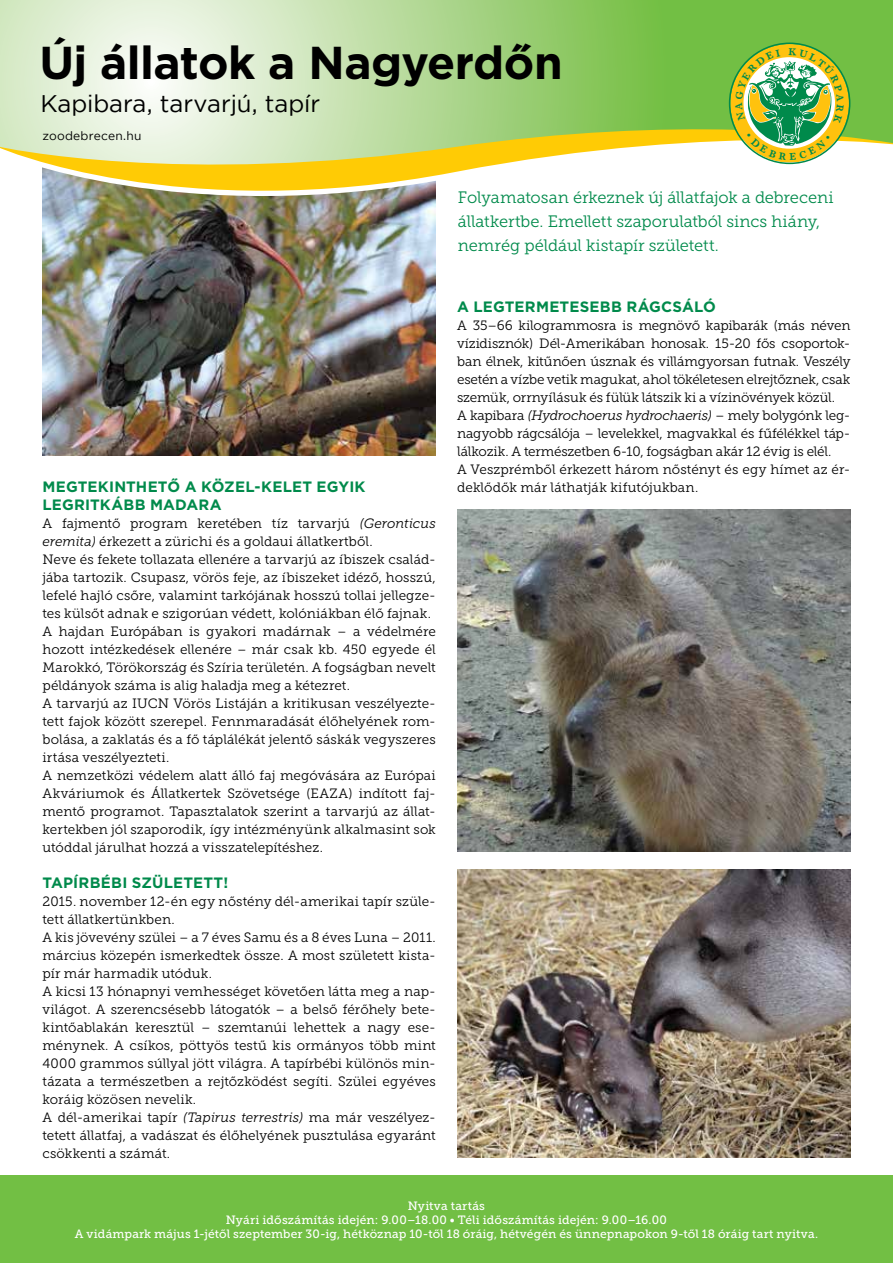
<style>
.page{position:relative;width:893px;height:1263px;background:#fff}
.page>*{position:absolute;margin:0;border:0;box-sizing:border-box;transform-origin:0 0}
.t1{font:700 46.05px "Gotham";color:#000}
.t2{font:24px "Gotham";letter-spacing:-.005em;color:#000}
.t3{font:16.5px/24px "Museo Slab 300";letter-spacing:-.005em;color:#008a4b}
.t4{font:700 15px/18px "Gotham";letter-spacing:.015em;color:#008a4b}
.t5{font:13.5px/18px "Museo Slab 300";letter-spacing:.005em;color:#000}
.t6{font:12px/14.4px "Museo Slab 500";letter-spacing:.01em;color:#fff;text-align:center}
.t7{font:12px "Gotham";letter-spacing:.02em;color:#000}
.s1{font-style:italic}
</style>
<div class="page">
<img style="left:43px;top:230px;width:393px;height:226px">
<img style="left:42px;top:225px;width:394px;height:5px">
<img style="left:42px;top:187px;width:394px;height:38px">
<svg style="left:0;top:0;width:893px;height:187px;background:#c4dd98"></svg>
<img style="left:457px;top:510px;width:393px;height:342px">
<img style="left:457px;top:870px;width:393px;height:288px">
<div style="left:0;top:1176px;width:893px;height:87px;background:#72bf44"></div>
<svg style="left:730px;top:44px;width:119px;height:119px"></svg>
<h1 class="t1" style="left:39px;top:33px;width:525px">ÚJ ÁLLATOK A NAGYERDŐN</h1>
<h2 class="t2" style="left:40px;top:90px;width:281px">Kapibara, tarvarjú, tapír</h2>
<p class="t7" style="left:43px;top:129px;width:100px">zoodebrecen.hu</p>
<p class="t4" style="left:43px;top:477px;width:324px">M EGTEKINTHETŐ A KÖZEL-KELET EGYIK<br>LEGRITKÁBB MADARA</p>
<p class="t5" style="left:43px;top:514px;width:395px">A fajmentő program keretében tíz tarvarjú <span class="s1">(Geronticus eremita)</span> érkezett a zürichi és a goldaui állatkertből.<br>Neve és fekete tollazata ellenére a tarvarjú az íbiszek család&shy;jába tartozik. Csupasz, vörös feje, az íbiszeket idéző, hosszú, lefelé hajló csőre, valamint tarkójának hosszú tollai jellegze&shy;tes külsőt adnak e szigorúan védett, kolóniákban élő fajnak.<br>A hajdan Európában is gyakori madárnak – a védelmére hozott intézkedések ellenére – már csak kb. 450 egyede él Marokkó, Törökország és Szíria területén. A fogságban nevelt példányok száma is alig haladja meg a kétezret.<br>A tarvarjú az IUCN Vörös Listáján a kritikusan veszélyezte&shy;tett fajok között szerepel. Fennmaradását élőhelyének rom&shy;bolása, a zaklatás és a fő táplálékát jelentő sáskák vegyszeres irtása veszélyezteti.<br>A nemzetközi védelem alatt álló faj megóvására az Európai Akváriumok és Állatkertek Szövetsége (EAZA) indított faj&shy;mentő programot. Tapasztalatok szerint a tarvarjú az állat&shy;kertekben jól szaporodik, így intézményünk alkalmasint sok utóddal járulhat hozzá a visszatelepítéshez.</p>
<p class="t4" style="left:43px;top:873px;width:187px">TAPÍRBÉBI SZÜLETETT!</p>
<p class="t5" style="left:43px;top:892px;width:395px">2015. november 12-én egy nőstény dél-amerikai tapír szüle&shy;tett állatkertünkben.<br>A kis jövevény szülei – a 7 éves Samu és a 8 éves Luna – 2011. március közepén ismerkedtek össze. A most született kista&shy;pír már harmadik utóduk.<br>A kicsi 13 hónapnyi vemhességet követően látta meg a nap&shy;világot. A szerencsésebb látogatók – a belső férőhely bete&shy;kintőablakán keresztül – szemtanúi lehettek a nagy ese&shy;ménynek. A csíkos, pöttyös testű kis ormányos több mint 4000 grammos súllyal jött világra. A tapírbébi különös min&shy;tázata a természetben a rejtőzködést segíti. Szülei egyéves koráig közösen nevelik.<br>A dél-amerikai tapír <span class="s1">(Tapirus terrestris)</span> ma már veszélyez&shy;tetett állatfaj, a vadászat és élőhelyének pusztulása egyaránt csökkenti a számát.</p>
<p class="t3" style="left:458px;top:186px;width:377px">Folyamatosan érkeznek új állatfajok a debreceni állatkertbe. Emellett szaporulatból sincs hiány, nemrég például kistapír született.</p>
<p class="t4" style="left:457px;top:297px;width:260px">A LEGTERMETESEBB RÁGCSÁLÓ</p>
<p class="t5" style="left:457px;top:316px;width:395px">A 35–66 kilogrammosra is megnövő kapibarák (más néven vízidisznók) Dél-Amerikában honosak. 15-20 fős csoportok&shy;ban élnek, kitűnően úsznak és villámgyorsan futnak. Veszély esetén a vízbe vetik magukat, ahol tökéletesen elrejtőznek, csak szemük, orrnyílásuk és fülük látszik ki a vízinövények közül.<br>A kapibara <span class="s1">(Hydrochoerus hydrochaeris)</span> – mely bolygónk leg&shy;nagyobb rágcsálója – levelekkel, magvakkal és fűfélékkel táp&shy;lálkozik. A természetben 6-10, fogságban akár 12 évig is elél.<br>A Veszprémből érkezett három nőstényt és egy hímet az ér&shy;deklődők már láthatják kifutójukban.</p>
<p class="t6" style="left:75px;top:1198px;width:745px">Nyitva tartás<br>Nyári időszámítás idején: 9.00–18.00 • Téli időszámítás idején: 9.00–16.00<br>A vidámpark május 1-jétől szeptember 30-ig, hétköznap 10-től 18 óráig, hétvégén és ünnepnapokon 9-től 18 óráig tart nyitva.</p>
</div>
